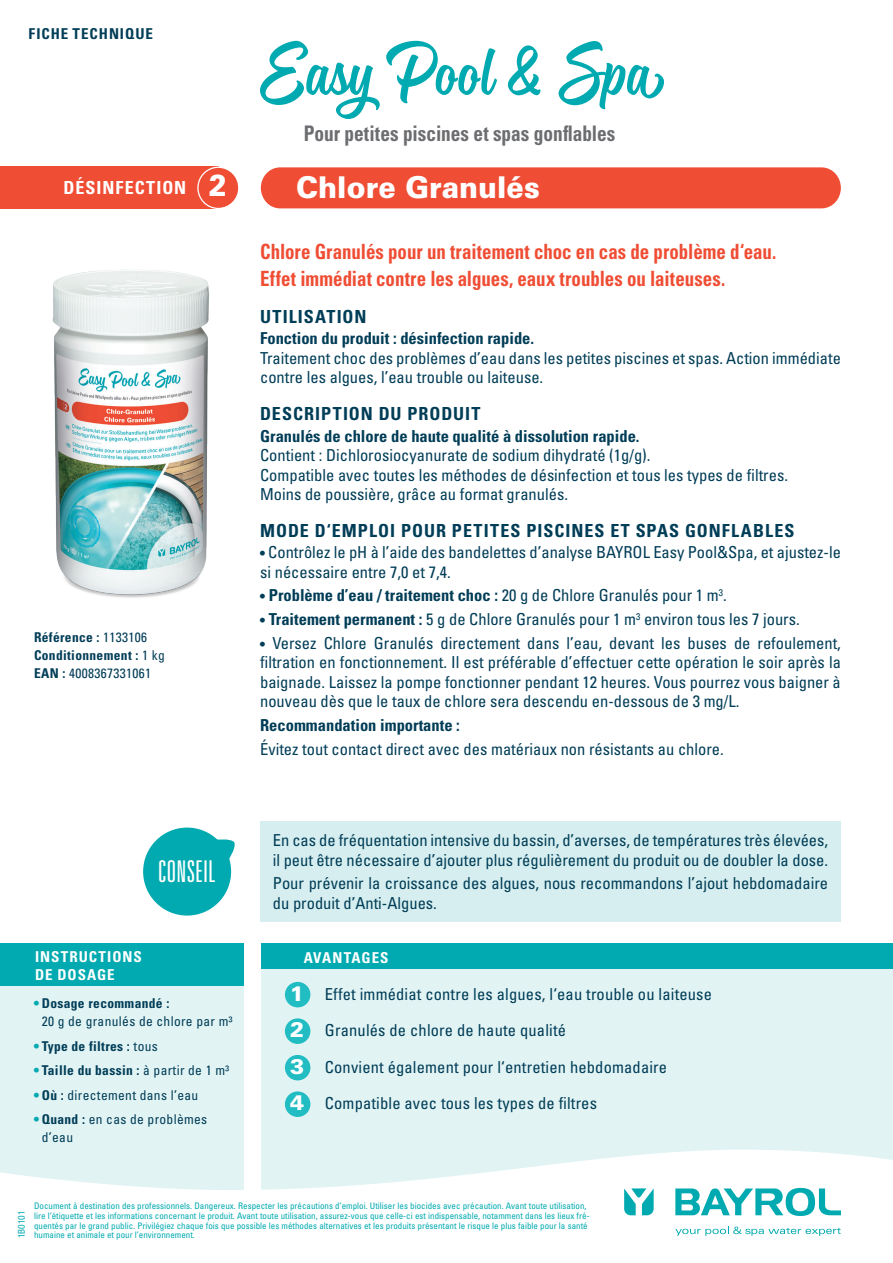
<style>
.page{position:relative;width:893px;height:1263px;background:#fff}
.page>*{position:absolute;margin:0;border:0;box-sizing:border-box;transform-origin:0 0}
.Subline_3_languages{font:85.5px "Magneton";color:#00aab0;scale:.9 1}
.Treatment_Step_Numbe{font:900 30.15px "Univers LT Std";color:#fff;scale:.9 1}
.Product_Name{font:900 30px "Univers LT Std";color:#fff;scale:.95 1}
.t1{font:300 ultra-condensed 30px "Univers LT Std";letter-spacing:.005em;color:#fff}
.Product_Name-2{font:700 condensed 21.45px "Univers LT Std";color:#6c6d70;scale:.9 1}
.Product_Name-3{font:700 condensed 21px "Univers LT Std";color:#ef4d34;scale:.9 1}
.t2{font:900 21px "Univers LT Std";color:#fff}
.t3{font:700 condensed 18px "Univers LT Std";letter-spacing:.06em;color:#003d57}
.t4{font:700 condensed 18px "Univers LT Std";letter-spacing:.055em;color:#fff}
.Text{font:condensed 16.5px/19.5px "Univers LT Std";color:#003d57}
.Text-2{font:700 condensed 16.5px "Univers LT Std";color:#003d57}
.Article_Numbers_and{font:condensed 16.5px "Univers LT Std";letter-spacing:.01em;color:#003d57}
.t5{font:700 condensed 15px "Univers LT Std";letter-spacing:.06em;color:#fff}
.t6{font:700 condensed 15px "Univers LT Std";letter-spacing:.065em;color:#003d57}
.Text-3{font:condensed 13.5px/18px "Univers LT Std";letter-spacing:.025em;color:#003d57}
.Text-4{font:700 condensed 13.5px/18px "Univers LT Std";letter-spacing:.025em;color:#003d57}
.t7{font:condensed 9.6px "Helvetica Neue LT Std";color:#00aab0}
.t8{font:condensed 9px/9.8px "Univers LT Std";color:#00aab0}
.s1{font-weight:400}
.s2{font-weight:700}
.s3{font-stretch:normal;font-size:13.5px}
.s4{font-weight:400;font-stretch:normal;font-size:13.5px}
.s5{font-weight:700;font-stretch:normal;color:#00aab0}
.s6{font-stretch:normal;color:#00aab0}
</style>
<div class="page">
<div style="left:262px;top:969px;width:631px;height:294px;background:#e2f3f4"></div>
<div style="left:0;top:986px;width:243px;height:277px;background:#e2f3f4"></div>
<svg style="left:0;top:1150px;width:893px;height:113px;fill:#fff"></svg>
<img style="left:52px;top:269px;width:157px;height:329px">
<div style="left:261px;top:167px;width:580px;height:41px;background:#ef4d34"></div>
<div style="left:0;top:167px;width:218px;height:42px;background:#ef4d34"></div>
<div style="left:198px;top:167px;width:41px;height:41px;background:#ef4d34;border-radius:50%"></div>
<div style="left:197px;top:167px;width:42px;height:42px;border:1px solid #fff;border-radius:50%"></div>
<div style="left:0;top:944px;width:243px;height:42px;background:#00aab0"></div>
<div style="left:285px;top:982px;width:25px;height:25px;background:#21bdc3;border-radius:50%"></div>
<div style="left:285px;top:1018px;width:25px;height:26px;background:#21bdc3;border-radius:50%"></div>
<div style="left:285px;top:1055px;width:25px;height:25px;background:#21bdc3;border-radius:50%"></div>
<div style="left:285px;top:1091px;width:25px;height:26px;background:#21bdc3;border-radius:50%"></div>
<div style="left:262px;top:944px;width:631px;height:25px;background:#00aab0"></div>
<svg style="left:675px;top:1188px;width:166px;height:28px"></svg>
<svg style="left:675px;top:1226px;width:166px;height:10px"></svg>
<svg style="left:624px;top:1188px;width:30px;height:27px"></svg>
<div style="left:260px;top:821px;width:581px;height:101px;background:#d6eeef"></div>
<div style="left:143px;top:827px;width:88px;height:88px;background:#00aab0;border-radius:50%"></div>
<svg style="left:215px;top:838px;width:20px;height:24px"></svg>
<p class="t6" style="left:29px;top:24px;width:126px">FICHE TECHNIQUE</p>
<p class="t4" style="left:64px;top:177px;width:124px">DÉSINFECTION</p>
<p class="Text-4" style="left:34px;top:628px;width:132px">Référence : <span class="s1">1133106<br></span>Conditionnement : <span class="s1">1 kg</span></p>
<p class="Text-3" style="left:34px;top:664px;width:118px"><span class="s2">EAN :</span> 4008367331061</p>
<p class="Subline_3_languages" style="left:259px;top:29px;width:452px">Easy Pool &amp; Spa</p>
<p class="Product_Name-2" style="left:304px;top:120px;width:348px">Pour petites piscines et spas gonflables</p>
<p class="Treatment_Step_Numbe" style="left:209px;top:166px;width:22px">2</p>
<p class="Product_Name" style="left:296px;top:168px;width:258px">Chlore Granulés</p>
<p class="Product_Name-3" style="left:260px;top:239px;width:575px">Chlore Granulés pour un traitement choc en cas de problème d‘eau.</p>
<p class="Product_Name-3" style="left:260px;top:266px;width:518px">Effet immédiat contre les algues, eaux troubles ou laiteuses.</p>
<p class="t3" style="left:260px;top:306px;width:108px">UTILISATION</p>
<p class="Text-2" style="left:260px;top:328px;width:276px">Fonction du produit : désinfection rapide.</p>
<p class="Text" style="left:260px;top:348px;width:582px">Traitement choc des problèmes d’eau dans les petites piscines et spas. Action immédiate contre les algues, l’eau trouble ou laiteuse.</p>
<p class="t3" style="left:260px;top:403px;width:222px">DESCRIPTION DU PRODUIT</p>
<p class="Text-2" style="left:260px;top:425px;width:381px">Granulés de chlore de haute qualité à dissolution rapide.</p>
<p class="Text" style="left:260px;top:445px;width:392px">Contient : Dichlorosiocyanurate de sodium dihydraté (1g/g).</p>
<p class="Text" style="left:260px;top:465px;width:529px">Compatible avec toutes les méthodes de désinfection et tous les types de filtres.</p>
<p class="Text" style="left:260px;top:484px;width:309px">Moins de poussière, grâce au format granulés.</p>
<p class="t3" style="left:260px;top:519px;width:536px">MODE D‘EMPLOI POUR PETITES PISCINES ET SPAS GONFLABLES</p>
<p class="Text" style="left:260px;top:542px;width:582px"><span class="s3">•</span> Contrôlez le pH à l’aide des bandelettes d’analyse BAYROL Easy Pool&amp;Spa, et ajustez-le si nécessaire entre 7,0 et 7,4.</p>
<p class="Text-2" style="left:260px;top:585px;width:468px"><span class="s4">•</span> Problème d’eau / traitement choc : <span class="s1">20 g de Chlore Granulés pour 1 m</span><sup>3</sup><span class="s1">.</span></p>
<p class="Text" style="left:260px;top:609px;width:541px"><span class="s3">•</span> <span class="s2">Traitement permanent :</span> 5 g de Chlore Granulés pour 1 m<sup>3</sup> environ tous les 7 jours.</p>
<p class="Text" style="left:260px;top:633px;width:582px;text-align:justify"><span class="s3">•</span> Versez Chlore Granulés directement dans l’eau, devant les buses de refoulement, filtration en fonctionnement. Il est préférable d’effectuer cette opération le soir après la baignade. Laissez la pompe fonctionner pendant 12 heures. Vous pourrez vous baigner à nouveau dès que le taux de chlore sera descendu en-dessous de 3 mg/L.</p>
<p class="Text-2" style="left:260px;top:715px;width:201px">Recommandation importante :</p>
<p class="Text" style="left:260px;top:739px;width:465px">Évitez tout contact direct avec des matériaux non résistants au chlore.</p>
<p class="t1" style="left:158px;top:856px;width:60px">CONSEIL</p>
<p class="t5" style="left:35px;top:947px;width:108px">INSTRUCTIONS</p>
<p class="t5" style="left:35px;top:965px;width:81px">DE DOSAGE</p>
<p class="Text-3" style="left:42px;top:994px;width:192px;text-indent:-8px"><span class="s5">•</span> <span class="s2">Dosage recommandé :<br></span>20 g de granulés de chlore par m³</p>
<p class="Text-4" style="left:34px;top:1037px;width:125px"><span class="s6">•</span> Type de filtres : <span class="s1">tous</span></p>
<p class="Text-4" style="left:34px;top:1061px;width:197px"><span class="s6">•</span> Taille du bassin : <span class="s1">à partir de 1 m³</span></p>
<p class="Text-3" style="left:34px;top:1085px;width:166px"><span class="s5">•</span> <span class="s2">Où :</span> directement dans l’eau</p>
<p class="Text-3" style="left:42px;top:1110px;width:167px;text-indent:-8px"><span class="s5">•</span> <span class="s2">Quand :</span> en cas de problèmes d’eau</p>
<p class="Text" style="left:273px;top:830px;width:557px">En cas de fréquentation intensive du bassin, d’averses, de températures très élevées, il peut être nécessaire d’ajouter plus régulièrement du produit ou de doubler la dose.</p>
<p class="Text" style="left:273px;top:873px;width:557px">Pour prévenir la croissance des algues, nous recommandons l’ajout hebdomadaire du produit d’Anti-Algues.</p>
<p class="t5" style="left:304px;top:948px;width:86px">AVANTAGES</p>
<p class="t2" style="left:290px;top:980px;width:16px">1</p>
<p class="Article_Numbers_and" style="left:325px;top:983px;width:389px">Effet immédiat contre les algues, l‘eau trouble ou laiteuse</p>
<p class="t2" style="left:290px;top:1016px;width:16px">2</p>
<p class="Article_Numbers_and" style="left:325px;top:1020px;width:243px">Granulés de chlore de haute qualité</p>
<p class="t2" style="left:290px;top:1053px;width:16px">3</p>
<p class="Article_Numbers_and" style="left:325px;top:1056px;width:344px">Convient également pour l‘entretien hebdomadaire</p>
<p class="t2" style="left:290px;top:1089px;width:16px">4</p>
<p class="Article_Numbers_and" style="left:325px;top:1093px;width:274px">Compatible avec tous les types de filtres</p>
<p class="t7" style="left:16px;top:1238px;width:29px;rotate:-90deg">1B0101</p>
<p class="t8" style="left:34px;top:1201px;width:557px">Document à destination des professionnels. Dangereux. Respecter les précautions d’emploi. Utiliser les biocides avec précaution. Avant toute utilisation, lire l‘étiquette et les informations concernant le produit. Avant toute utilisation, assurez-vous que celle-ci est indispensable, notamment dans les lieux fré&shy;quentés par le grand public. Privilégiez chaque fois que possible les méthodes alternatives et les produits présentant le risque le plus faible pour la santé humaine et animale et pour l’environnement.</p>
</div>
